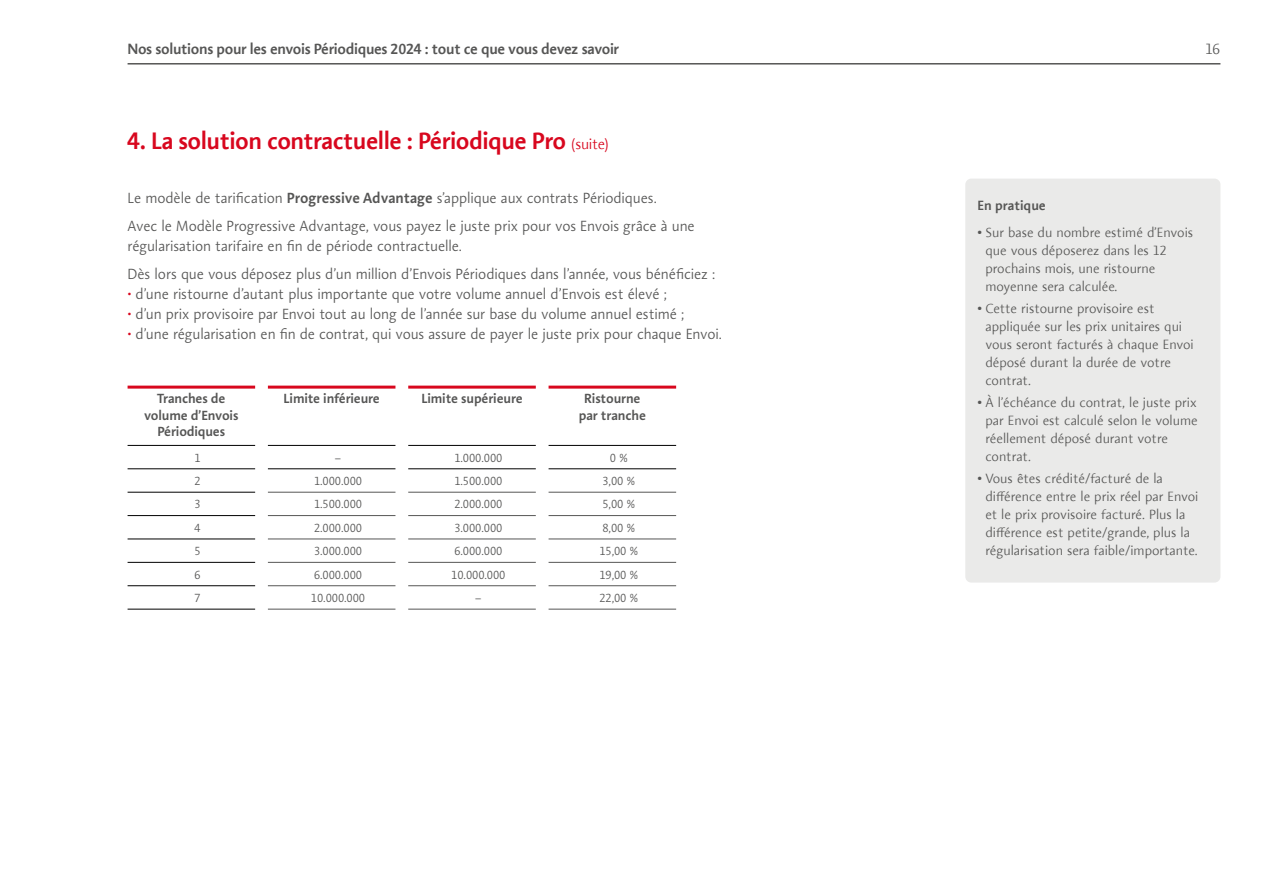
<style>
.page{position:relative;width:1263px;height:893px;background:#fff}
.page>*{position:absolute;margin:0;border:0;box-sizing:border-box;transform-origin:0 0}
.t1{font:600 24px "Aroma No 2 LT Com";letter-spacing:-.02em;color:#d8071e}
.t2{font:300 15px/28.3px "Aroma No 2 LT Pro";letter-spacing:-.005em;color:#565655}
.t3{font:600 15px "Aroma No 2 LT Com";letter-spacing:-.02em;color:#565655}
.t4{font:300 15px "Aroma No 2 LT Com";color:#565655}
.t5{font:300 13.5px/18px "Aroma No 2 LT Com";color:#565655}
.t6{font:600 13.5px/16.2px "Aroma No 2 LT Pro";letter-spacing:-.01em;color:#565655;text-align:center}
.t7{font:600 13.5px "Aroma No 2 LT Com";color:#565655}
.t8{font:300 12px "Aroma No 2 LT Pro";letter-spacing:-.01em;color:#565655}
.s1{font-weight:300;font-size:15px}
.s2{font-weight:600}
.s3{font-family:"Aroma No 2 LT Com";color:#d8071e}
</style>
<div class="page">
<hr style="left:128px;top:63px;width:1092px;height:2px;background:#565655">
<hr style="left:128px;top:386px;width:127px;height:3px;background:#d8071e">
<hr style="left:268px;top:386px;width:127px;height:3px;background:#d8071e">
<hr style="left:408px;top:386px;width:128px;height:3px;background:#d8071e">
<hr style="left:549px;top:386px;width:127px;height:3px;background:#d8071e">
<hr style="left:128px;top:492px;width:127px;height:1px;background:#000">
<hr style="left:128px;top:515px;width:127px;height:1px;background:#000">
<hr style="left:128px;top:539px;width:127px;height:1px;background:#000">
<hr style="left:128px;top:562px;width:127px;height:1px;background:#000">
<hr style="left:128px;top:585px;width:127px;height:1px;background:#000">
<hr style="left:128px;top:609px;width:127px;height:1px;background:#000">
<hr style="left:128px;top:445px;width:127px;height:1px;background:#000">
<hr style="left:128px;top:468px;width:127px;height:1px;background:#000">
<hr style="left:268px;top:492px;width:127px;height:1px;background:#565655">
<hr style="left:408px;top:492px;width:128px;height:1px;background:#565655">
<hr style="left:549px;top:492px;width:127px;height:1px;background:#565655">
<hr style="left:268px;top:515px;width:127px;height:1px;background:#565655">
<hr style="left:408px;top:515px;width:128px;height:1px;background:#565655">
<hr style="left:549px;top:515px;width:127px;height:1px;background:#565655">
<hr style="left:268px;top:539px;width:127px;height:1px;background:#565655">
<hr style="left:408px;top:539px;width:128px;height:1px;background:#565655">
<hr style="left:549px;top:539px;width:127px;height:1px;background:#565655">
<hr style="left:268px;top:562px;width:127px;height:1px;background:#565655">
<hr style="left:408px;top:562px;width:128px;height:1px;background:#565655">
<hr style="left:549px;top:562px;width:127px;height:1px;background:#565655">
<hr style="left:268px;top:585px;width:127px;height:1px;background:#565655">
<hr style="left:408px;top:585px;width:128px;height:1px;background:#565655">
<hr style="left:549px;top:585px;width:127px;height:1px;background:#565655">
<hr style="left:268px;top:609px;width:127px;height:1px;background:#565655">
<hr style="left:408px;top:609px;width:128px;height:1px;background:#565655">
<hr style="left:549px;top:609px;width:127px;height:1px;background:#565655">
<hr style="left:268px;top:445px;width:127px;height:1px;background:#000">
<hr style="left:408px;top:445px;width:128px;height:1px;background:#000">
<hr style="left:549px;top:445px;width:127px;height:1px;background:#000">
<hr style="left:268px;top:468px;width:127px;height:1px;background:#000">
<hr style="left:408px;top:468px;width:128px;height:1px;background:#000">
<hr style="left:549px;top:468px;width:127px;height:1px;background:#000">
<div style="left:965px;top:179px;width:255px;height:404px;background:#eaeae9;border-radius:6px"></div>
<p class="t3" style="left:128px;top:39px;width:493px">Nos solutions pour les envois Périodiques 2024 : tout ce que vous devez savoir</p>
<p class="t4" style="left:1205px;top:39px;width:17px">16</p>
<h1 class="t1" style="left:128px;top:125px;width:483px">4. La solution contractuelle : Périodique Pro <span class="s1">(suite)</span></h1>
<p class="t2" style="left:128px;top:183px;width:569px">Le modèle de tarification <span class="s2">Progressive Advantage</span> s’applique aux contrats Périodiques.<br>Avec le Modèle Progressive Advantage, vous payez le juste prix pour vos Envois grâce à une</p>
<p class="t2" style="left:128px;top:231px;width:589px">régularisation tarifaire en fin de période contractuelle.<br>Dès lors que vous déposez plus d’un million d’Envois Périodiques dans l’année, vous bénéficiez :</p>
<p class="t2" style="left:128px;top:279px;width:541px"><span class="s3">•</span> d’une ristourne d’autant plus importante que votre volume annuel d’Envois est élevé ;</p>
<p class="t2" style="left:128px;top:299px;width:558px"><span class="s3">•</span> d’un prix provisoire par Envoi tout au long de l’année sur base du volume annuel estimé ;</p>
<p class="t2" style="left:128px;top:319px;width:596px"><span class="s3">•</span> d’une régularisation en fin de contrat, qui vous assure de payer le juste prix pour chaque Envoi.</p>
<p class="t6" style="left:144px;top:390px;width:96px">Tranches de volume d’Envois<br>Périodiques</p>
<p class="t6" style="left:283px;top:390px;width:98px">Limite inférieure</p>
<p class="t6" style="left:421px;top:390px;width:103px">Limite supérieure</p>
<p class="t6" style="left:579px;top:390px;width:69px">Ristourne par tranche</p>
<p class="t8" style="left:195px;top:450px;width:8px">1</p>
<p class="t8" style="left:335px;top:450px;width:8px">–</p>
<p class="t8" style="left:454px;top:450px;width:50px">1.000.000</p>
<p class="t8" style="left:610px;top:450px;width:19px">0 %</p>
<p class="t8" style="left:195px;top:473px;width:8px">2</p>
<p class="t8" style="left:314px;top:473px;width:50px">1.000.000</p>
<p class="t8" style="left:454px;top:473px;width:50px">1.500.000</p>
<p class="t8" style="left:602px;top:473px;width:34px">3,00 %</p>
<p class="t8" style="left:195px;top:497px;width:8px">3</p>
<p class="t8" style="left:314px;top:497px;width:50px">1.500.000</p>
<p class="t8" style="left:454px;top:497px;width:50px">2.000.000</p>
<p class="t8" style="left:602px;top:497px;width:34px">5,00 %</p>
<p class="t8" style="left:195px;top:520px;width:8px">4</p>
<p class="t8" style="left:314px;top:520px;width:50px">2.000.000</p>
<p class="t8" style="left:454px;top:520px;width:50px">3.000.000</p>
<p class="t8" style="left:602px;top:520px;width:34px">8,00 %</p>
<p class="t8" style="left:195px;top:543px;width:8px">5</p>
<p class="t8" style="left:314px;top:543px;width:50px">3.000.000</p>
<p class="t8" style="left:454px;top:543px;width:50px">6.000.000</p>
<p class="t8" style="left:599px;top:543px;width:40px">15,00 %</p>
<p class="t8" style="left:195px;top:567px;width:8px">6</p>
<p class="t8" style="left:314px;top:567px;width:50px">6.000.000</p>
<p class="t8" style="left:451px;top:567px;width:56px">10.000.000</p>
<p class="t8" style="left:599px;top:567px;width:40px">19,00 %</p>
<p class="t8" style="left:195px;top:590px;width:8px">7</p>
<p class="t8" style="left:311px;top:590px;width:56px">10.000.000</p>
<p class="t8" style="left:475px;top:590px;width:8px">–</p>
<p class="t8" style="left:599px;top:590px;width:40px">22,00 %</p>
<p class="t7" style="left:977px;top:197px;width:70px">En pratique</p>
<p class="t5" style="left:985px;top:223px;width:209px;text-indent:-8px"><span class="s2">•</span> Sur base du nombre estimé d’Envois que vous déposerez dans les 12 prochains mois, une ristourne moyenne sera calculée.</p>
<p class="t5" style="left:985px;top:299px;width:210px;text-indent:-8px"><span class="s2">•</span> Cette ristourne provisoire est appliquée sur les prix unitaires qui vous seront facturés à chaque Envoi déposé durant la durée de votre contrat.</p>
<p class="t5" style="left:985px;top:393px;width:214px;text-indent:-8px"><span class="s2">•</span> À l’échéance du contrat, le juste prix par Envoi est calculé selon le volume réellement déposé durant votre contrat.</p>
<p class="t5" style="left:985px;top:470px;width:215px;text-indent:-8px"><span class="s2">•</span> Vous êtes crédité/facturé de la différence entre le prix réel par Envoi et le prix provisoire facturé. Plus la différence est petite/grande, plus la régularisation sera faible/importante.</p>
</div>
